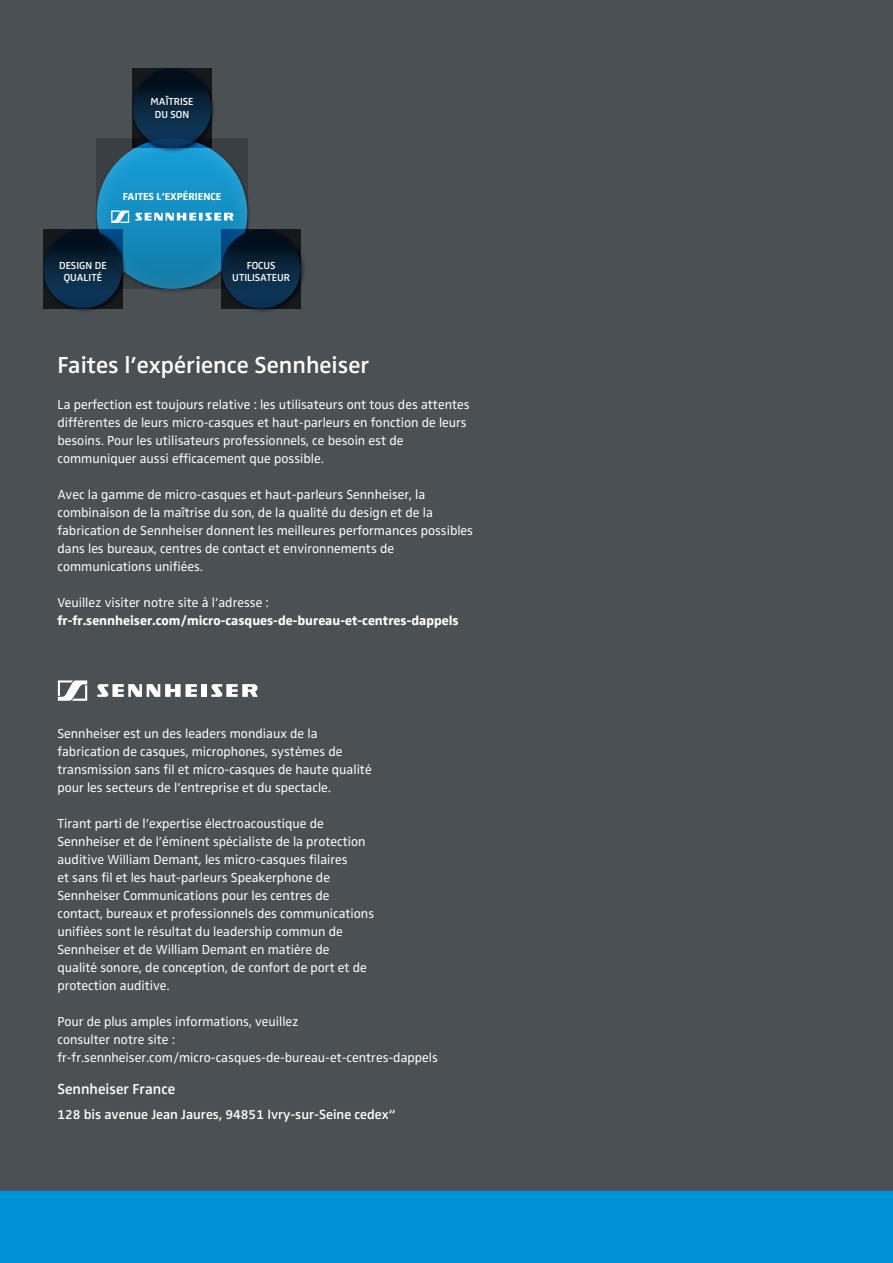
<style>
.page{position:relative;width:893px;height:1263px;background:#4a5054}
.page>*{position:absolute;margin:0;border:0;box-sizing:border-box;transform-origin:0 0}
.t1{font:600 24px "Sennheiser";color:#fff}
.t2{font:600 15px "Sennheiser";color:#fff}
.t3{font:600 13.8px "Sennheiser";color:#fff}
.t4{font:13.5px/18px "Sennheiser";color:#fff}
.t5{font:700 13.5px "Sennheiser";color:#fff}
.t6{font:600 10.5px/12.6px "Sennheiser";color:#fff;text-align:center}
.t7{font:700 10.5px "Sennheiser";color:#fff}
</style>
<div class="page">
<div style="left:0;top:1190px;width:893px;height:73px;background:#0092d4"></div>
<svg style="left:58px;top:680px;width:29px;height:21px"></svg>
<div style="left:201px;top:684px;width:6px;height:13px;background:#fff"></div>
<svg style="left:97px;top:684px;width:100px;height:13px"></svg>
<svg style="left:211px;top:684px;width:47px;height:13px"></svg>
<img style="left:96px;top:138px;width:153px;height:154px">
<svg style="left:97px;top:138px;width:150px;height:151px;background:#168fc1"></svg>
<svg style="left:111px;top:210px;width:123px;height:13px;background:#6ab7d7"></svg>
<img style="left:219px;top:227px;width:85px;height:84px">
<div style="left:222px;top:230px;width:79px;height:78px;background:linear-gradient(to bottom,#020c15,#0e3a5f);border-radius:50%"></div>
<img style="left:43px;top:227px;width:85px;height:84px">
<div style="left:43px;top:230px;width:79px;height:78px;background:linear-gradient(to bottom,#020c15,#0e3a5f);border-radius:50%"></div>
<img style="left:130px;top:68px;width:87px;height:85px">
<div style="left:133px;top:69px;width:78px;height:79px;background:linear-gradient(to bottom,#030a12,#0e3e67);border-radius:50%"></div>
<p class="t6" style="left:151px;top:96px;width:44px">MAÎTRISE<br>DU SON</p>
<p class="t7" style="left:123px;top:190px;width:100px">FAITES L’EXPÉRIENCE</p>
<p class="t6" style="left:59px;top:259px;width:49px">DESIGN DE<br>QUALITÉ</p>
<p class="t6" style="left:232px;top:259px;width:59px">FOCUS<br>UTILISATEUR</p>
<h1 class="t1" style="left:57px;top:351px;width:313px">Faites l’expérience Sennheiser</h1>
<p class="t4" style="left:57px;top:396px;width:414px">La perfection est toujours relative : les utilisateurs ont tous des attentes différentes de leurs micro-casques et haut-parleurs en fonction de leurs besoins. Pour les utilisateurs professionnels, ce besoin est de communiquer aussi efficacement que possible.</p>
<p class="t4" style="left:57px;top:486px;width:417px">Avec la gamme de micro-casques et haut-parleurs Sennheiser, la combinaison de la maîtrise du son, de la qualité du design et de la fabrication de Sennheiser donnent les meilleures performances possibles dans les bureaux, centres de contact et environnements de communications unifiées.</p>
<p class="t4" style="left:57px;top:594px;width:213px">Veuillez visiter notre site à l’adresse :</p>
<p class="t5" style="left:57px;top:613px;width:403px">fr-fr.sennheiser.com/micro-casques-de-bureau-et-centres-dappels</p>
<p class="t4" style="left:57px;top:724px;width:316px">Sennheiser est un des leaders mondiaux de la fabrication de casques, microphones, systèmes de transmission sans fil et micro-casques de haute qualité pour les secteurs de l’entreprise et du spectacle.</p>
<p class="t4" style="left:57px;top:814px;width:318px">Tirant parti de l’expertise électroacoustique de Sennheiser et de l’éminent spécialiste de la protection auditive William Demant, les micro-casques filaires<br>et sans fil et les haut-parleurs Speakerphone de Sennheiser Communications pour les centres de contact, bureaux et professionnels des communications unifiées sont le résultat du leadership commun de Sennheiser et de William Demant en matière de<br>qualité sonore, de conception, de confort de port et de protection auditive.</p>
<p class="t4" style="left:57px;top:1012px;width:382px">Pour de plus amples informations, veuillez<br>consulter notre site : fr-fr.sennheiser.com/micro-casques-de-bureau-et-centres-dappels</p>
<p class="t2" style="left:57px;top:1080px;width:119px">Sennheiser France</p>
<p class="t3" style="left:57px;top:1106px;width:340px">128 bis avenue Jean Jaures, 94851 Ivry-sur-Seine cedex“</p>
</div>
